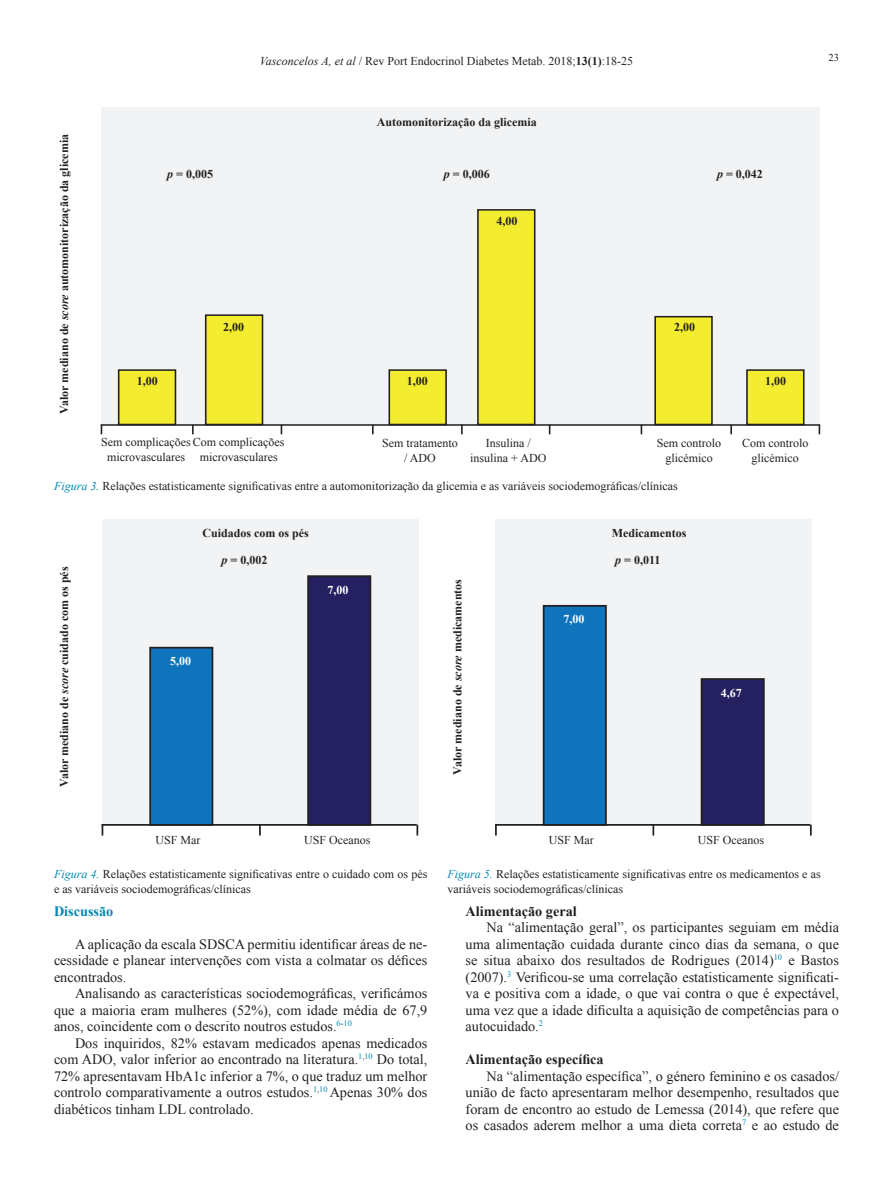
<style>
.page{position:relative;width:893px;height:1191px;background:#fff}
.page>*{position:absolute;margin:0;border:0;box-sizing:border-box;transform-origin:0 0}
.t1{font:14.25px/16.5px "Times New Roman";color:#231f20;text-align:justify}
.t2{font:700 14.25px "Times New Roman";color:#231f20}
.t3{font:700 14.25px "Times New Roman";color:#0088b2}
.t4{font:12px/15px "Times New Roman";color:#231f20;text-align:center}
.t5{font:700 12px "Times New Roman";color:#231f20}
.t6{font:700 12px "Times New Roman";color:#fff}
.t7{font:10.5px "Times New Roman";color:#231f20}
.s1{font-style:italic}
.s2{font-weight:700}
.s3{font-style:italic;color:#0088b2}
</style>
<div class="page">
<div style="left:101px;top:107px;width:719px;height:317px;background:#f2f3f4"></div>
<hr style="left:101px;top:424px;width:719px;height:2px;background:#231f20">
<svg style="left:192px;top:425px;width:2px;height:9px"></svg>
<svg style="left:461px;top:425px;width:2px;height:9px"></svg>
<svg style="left:372px;top:425px;width:2px;height:9px"></svg>
<svg style="left:730px;top:425px;width:2px;height:9px"></svg>
<div style="left:119px;top:370px;width:56px;height:54px;background:#f4ed2f"></div>
<div style="left:118px;top:369px;width:58px;height:56px;border:2px solid #231f20"></div>
<div style="left:206px;top:315px;width:56px;height:109px;background:#f4ed2f"></div>
<div style="left:205px;top:314px;width:58px;height:111px;border:2px solid #231f20"></div>
<div style="left:478px;top:210px;width:57px;height:214px;background:#f4ed2f"></div>
<div style="left:477px;top:209px;width:58px;height:216px;border:2px solid #231f20"></div>
<div style="left:655px;top:317px;width:57px;height:107px;background:#f4ed2f"></div>
<div style="left:654px;top:316px;width:59px;height:109px;border:2px solid #231f20"></div>
<div style="left:389px;top:370px;width:57px;height:54px;background:#f4ed2f"></div>
<div style="left:388px;top:369px;width:59px;height:56px;border:2px solid #231f20"></div>
<div style="left:747px;top:370px;width:57px;height:54px;background:#f4ed2f"></div>
<div style="left:746px;top:369px;width:58px;height:56px;border:2px solid #231f20"></div>
<div style="left:102px;top:519px;width:316px;height:305px;background:#f2f3f4"></div>
<hr style="left:102px;top:824px;width:315px;height:1px;background:#231f20">
<svg style="left:259px;top:825px;width:2px;height:10px"></svg>
<svg style="left:416px;top:824px;width:2px;height:11px"></svg>
<div style="left:150px;top:647px;width:62px;height:178px;background:#1074bc"></div>
<div style="left:149px;top:647px;width:64px;height:178px;border:2px solid #231f20"></div>
<div style="left:308px;top:576px;width:62px;height:249px;background:#252161"></div>
<div style="left:307px;top:575px;width:64px;height:250px;border:2px solid #231f20"></div>
<div style="left:496px;top:519px;width:316px;height:305px;background:#f2f3f4"></div>
<hr style="left:495px;top:824px;width:315px;height:1px;background:#231f20">
<svg style="left:495px;top:825px;width:2px;height:10px"></svg>
<svg style="left:652px;top:825px;width:2px;height:10px"></svg>
<svg style="left:810px;top:824px;width:2px;height:11px"></svg>
<div style="left:544px;top:606px;width:62px;height:219px;background:#1074bc"></div>
<div style="left:543px;top:605px;width:64px;height:220px;border:2px solid #231f20"></div>
<div style="left:702px;top:679px;width:62px;height:146px;background:#252161"></div>
<div style="left:701px;top:678px;width:64px;height:147px;border:2px solid #231f20"></div>
<p class="t4" style="left:260px;top:53px;width:375px"><span class="s1">Vasconcelos A, et al</span> / Rev Port Endocrinol Diabetes Metab. 2018;<span class="s2">13(1)</span>:18-25</p>
<p class="t7" style="left:828px;top:50px;width:12px">23</p>
<p class="t5" style="left:55px;top:413px;width:281px;rotate:-90deg">Valor mediano de <span class="s1">score</span> automonitorização da glicemia</p>
<p class="t5" style="left:377px;top:113px;width:161px">Automonitorização da glicemia</p>
<p class="t5" style="left:167px;top:166px;width:47px"><span class="s1">p</span> = 0,005</p>
<p class="t5" style="left:444px;top:166px;width:47px"><span class="s1">p</span> = 0,006</p>
<p class="t5" style="left:717px;top:166px;width:47px"><span class="s1">p</span> = 0,042</p>
<p class="t5" style="left:496px;top:212px;width:22px">4,00</p>
<p class="t5" style="left:223px;top:318px;width:22px">2,00</p>
<p class="t5" style="left:674px;top:318px;width:22px">2,00</p>
<p class="t5" style="left:137px;top:372px;width:22px">1,00</p>
<p class="t5" style="left:407px;top:372px;width:22px">1,00</p>
<p class="t5" style="left:765px;top:372px;width:22px">1,00</p>
<p class="t4" style="left:107px;top:434px;width:179px;text-align:left;text-indent:-6px">Sem complicações Com complicações microvasculares</p>
<p class="t4" style="left:200px;top:449px;width:79px">microvasculares</p>
<p class="t4" style="left:382px;top:435px;width:77px">Sem tratamento / ADO</p>
<p class="t4" style="left:470px;top:435px;width:78px">Insulina / insulina + ADO</p>
<p class="t4" style="left:657px;top:435px;width:66px">Sem controlo glicémico</p>
<p class="t4" style="left:742px;top:435px;width:68px">Com controlo glicémico</p>
<p class="t4" style="left:54px;top:477px;width:625px"><span class="s3">Figura 3.</span> Relações estatisticamente significativas entre a automonitorização da glicemia e as variáveis sociodemográficas/clínicas</p>
<p class="t5" style="left:55px;top:787px;width:222px;rotate:-90deg">Valor mediano de <span class="s1">score</span> cuidado com os pés</p>
<p class="t5" style="left:203px;top:524px;width:108px">Cuidados com os pés</p>
<p class="t5" style="left:222px;top:551px;width:47px"><span class="s1">p</span> = 0,002</p>
<p class="t6" style="left:170px;top:652px;width:22px">5,00</p>
<p class="t6" style="left:327px;top:582px;width:22px">7,00</p>
<p class="t4" style="left:155px;top:832px;width:46px">USF Mar</p>
<p class="t4" style="left:304px;top:832px;width:68px">USF Oceanos</p>
<p class="t4" style="left:54px;top:865px;width:375px;text-align:left"><span class="s3">Figura 4.</span> Relações estatisticamente significativas entre o cuidado com os pés e as variáveis sociodemográficas/clínicas</p>
<p class="t5" style="left:612px;top:524px;width:76px">Medicamentos</p>
<p class="t5" style="left:449px;top:774px;width:197px;rotate:-90deg">Valor mediano de <span class="s1">score</span> medicamentos</p>
<p class="t6" style="left:564px;top:610px;width:22px">7,00</p>
<p class="t5" style="left:615px;top:551px;width:47px"><span class="s1">p</span> = 0,011</p>
<p class="t6" style="left:721px;top:684px;width:22px">4,67</p>
<p class="t4" style="left:549px;top:832px;width:46px">USF Mar</p>
<p class="t4" style="left:698px;top:832px;width:68px">USF Oceanos</p>
<p class="t4" style="left:447px;top:865px;width:375px;text-align:left"><span class="s3">Figura 5.</span> Relações estatisticamente significativas entre os medicamentos e as variáveis sociodemográficas/clínicas</p>
<p class="t3" style="left:54px;top:900px;width:61px">Discussão</p>
<p class="t1" style="left:54px;top:935px;width:375px;text-indent:21px">A aplicação da escala SDSCA permitiu identificar áreas de ne&shy;cessidade e planear intervenções com vista a colmatar os défices encontrados.</p>
<p class="t1" style="left:54px;top:984px;width:375px;text-indent:21px">Analisando as características sociodemográficas, verificámos que a maioria eram mulheres (52%), com idade média de 67,9 anos, coincidente com o descrito noutros estudos.<sup>6</sup><sup>-</sup><sup>10</sup></p>
<p class="t1" style="left:54px;top:1034px;width:375px;text-indent:21px">Dos inquiridos, 82% estavam medicados apenas medicados com ADO, valor inferior ao encontrado na literatura.<sup>1</sup><sup>,</sup><sup>10</sup> Do total, 72% apresentavam HbA1c inferior a 7%, o que traduz um melhor controlo comparativamente a outros estudos.<sup>1</sup><sup>,</sup><sup>10</sup> Apenas 30% dos diabéticos tinham LDL controlado.</p>
<p class="t2" style="left:466px;top:900px;width:113px">Alimentação geral</p>
<p class="t1" style="left:466px;top:918px;width:375px;text-indent:21px">Na “alimentação geral”, os participantes seguiam em média uma alimentação cuidada durante cinco dias da semana, o que se situa abaixo dos resultados de Rodrigues (2014)<sup>10</sup> e Bastos (2007).<sup>3</sup> Verificou-se uma correlação estatisticamente significati&shy;va e positiva com a idade, o que vai contra o que é expectável, uma vez que a idade dificulta a aquisição de competências para o autocuidado.<sup>2</sup></p>
<p class="t2" style="left:466px;top:1049px;width:140px">Alimentação específica</p>
<p class="t1" style="left:466px;top:1067px;width:375px;text-indent:21px">Na “alimentação específica”, o género feminino e os casados/ união de facto apresentaram melhor desempenho, resultados que foram de encontro ao estudo de Lemessa (2014), que refere que os casados aderem melhor a uma dieta correta<sup>7</sup> e ao estudo de</p>
</div>
